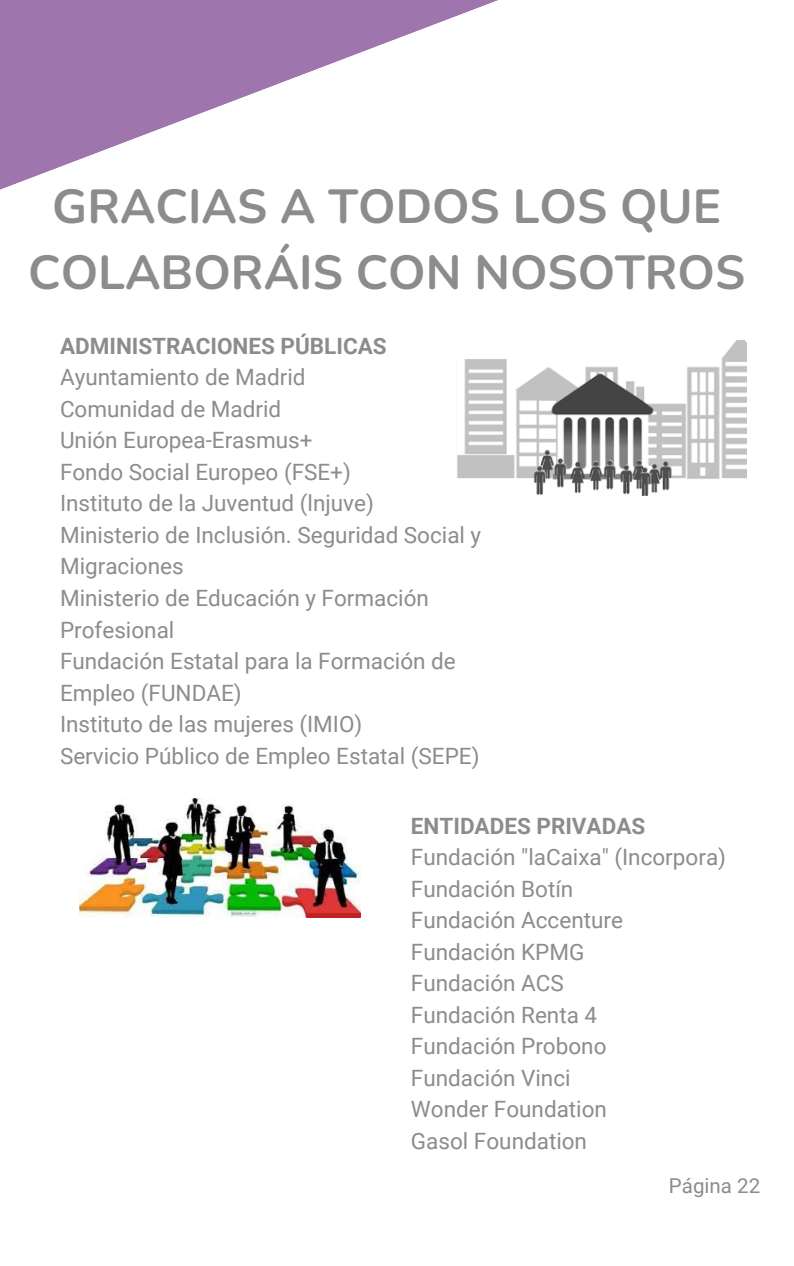
<style>
.page{position:relative;width:794px;height:1266px;background:#fff}
.page>*{position:absolute;margin:0;border:0;box-sizing:border-box;transform-origin:0 0}
.t1{font:700 47.7px/66.4px "Nunito";color:#8c8c8c;text-align:center}
.t2{font:22.5px "Roboto";color:#8c8c8c}
.t3{font:700 22.5px "Roboto";color:#8c8c8c}
.t4{font:20.48px "Roboto";color:#8c8c8c}
</style>
<div class="page">
<svg style="left:0;top:0;width:747px;height:347px"></svg>
<img style="left:456px;top:341px;width:290px;height:154px">
<img style="left:79px;top:798px;width:281px;height:119px">
<p class="t1" style="left:28px;top:174px;width:718px">GRACIAS A TODOS LOS QUE<br>COLABORÁIS CON NOSOTROS</p>
<p class="t3" style="left:60px;top:333px;width:328px">ADMINISTRACIONES PÚBLICAS</p>
<p class="t2" style="left:60px;top:364px;width:247px">Ayuntamiento de Madrid</p>
<p class="t2" style="left:60px;top:396px;width:222px">Comunidad de Madrid</p>
<p class="t2" style="left:60px;top:427px;width:254px">Unión Europea-Erasmus+</p>
<p class="t2" style="left:60px;top:459px;width:292px">Fondo Social Europeo (FSE+)</p>
<p class="t2" style="left:60px;top:490px;width:315px">Instituto de la Juventud (lnjuve)</p>
<p class="t2" style="left:60px;top:522px;width:422px">Ministerio de Inclusión. Seguridad Social y</p>
<p class="t2" style="left:60px;top:553px;width:125px">Migraciones</p>
<p class="t2" style="left:60px;top:585px;width:370px">Ministerio de Educación y Formación</p>
<p class="t2" style="left:60px;top:616px;width:116px">Profesional</p>
<p class="t2" style="left:60px;top:648px;width:397px">Fundación Estatal para la Formación de</p>
<p class="t2" style="left:60px;top:679px;width:183px">Empleo (FUNDAE)</p>
<p class="t2" style="left:60px;top:711px;width:304px">Instituto de las mujeres (IMIO)</p>
<p class="t2" style="left:60px;top:742px;width:421px">Servicio Público de Empleo Estatal (SEPE)</p>
<p class="t3" style="left:411px;top:813px;width:236px">ENTIDADES PRIVADAS</p>
<p class="t2" style="left:411px;top:844px;width:316px">Fundación "laCaixa" (Incorpora)</p>
<p class="t2" style="left:411px;top:876px;width:164px">Fundación Botín</p>
<p class="t2" style="left:411px;top:907px;width:213px">Fundación Accenture</p>
<p class="t2" style="left:411px;top:939px;width:175px">Fundación KPMG</p>
<p class="t2" style="left:411px;top:970px;width:154px">Fundación ACS</p>
<p class="t2" style="left:411px;top:1002px;width:187px">Fundación Renta 4</p>
<p class="t2" style="left:411px;top:1033px;width:197px">Fundación Probono</p>
<p class="t2" style="left:411px;top:1065px;width:161px">Fundación Vinci</p>
<p class="t2" style="left:411px;top:1096px;width:197px">Wonder Foundation</p>
<p class="t2" style="left:411px;top:1128px;width:177px">Gasol Foundation</p>
<p class="t4" style="left:668px;top:1173px;width:93px">Página 22</p>
</div>
